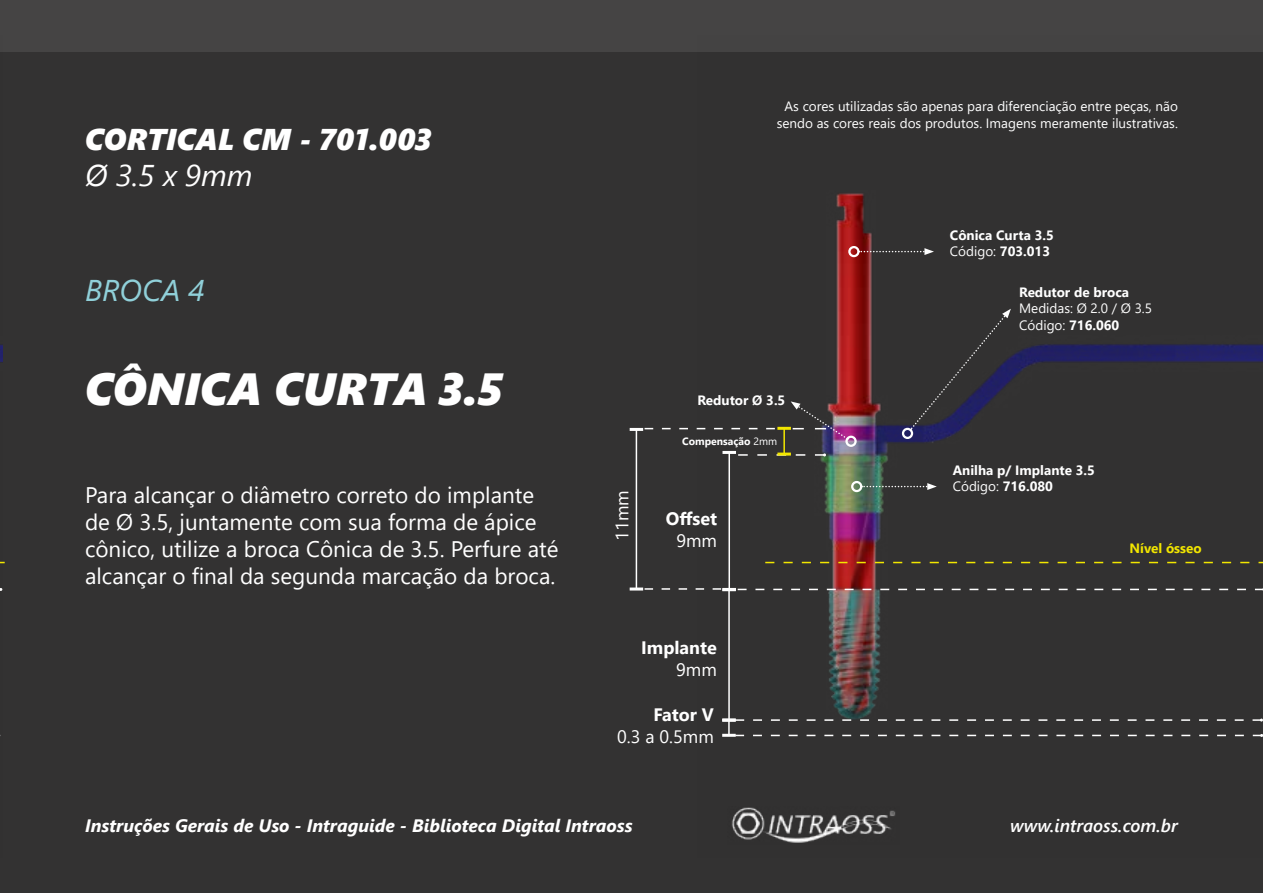
<style>
.page{position:relative;width:1263px;height:893px;background:#333232}
.page>*{position:absolute;margin:0;border:0;box-sizing:border-box;transform-origin:0 0}
.t1{font:italic 45px "Segoe UI Black";color:#fff}
.t2{font:italic 30px "Segoe UI Black";color:#fff}
.t3{font:italic 30px "Segoe UI";color:#fff}
.t4{font:italic 30px "Segoe UI";color:#90d0d9}
.t5{font:22.5px/27px "Segoe UI";color:#fff}
.t6{font:italic 700 18px "Segoe UI";color:#fff}
.t7{font:700 18px "Segoe UI";color:#fff}
.t8{font:italic 600 18px "Segoe UI";color:#fff}
.t9{font:18px "Segoe UI";color:#fff}
.t10{font:13.5px/16.2px "Segoe UI";color:#fff}
.t11{font:700 13.5px/16.2px "Segoe UI";color:#fff}
.t12{font:700 13.5px "Segoe UI";color:#f2e600}
.t13{font:700 10.5px "Segoe UI";color:#fff}
.s1{font-weight:400}
.s2{font-weight:700}
</style>
<div class="page">
<div style="left:0;top:0;width:1263px;height:51px;background:#454444"></div>
<img style="left:0;top:51px;width:2px;height:513px">
<img style="left:697px;top:51px;width:566px;height:792px">
<svg style="left:909px;top:309px;width:102px;height:122px"></svg>
<div style="left:902px;top:428px;width:11px;height:11px;border:2px solid #fff;border-radius:50%"></div>
<svg style="left:858px;top:248px;width:76px;height:7px"></svg>
<div style="left:848px;top:246px;width:11px;height:11px;border:2px solid #fff;border-radius:50%"></div>
<div style="left:845px;top:436px;width:12px;height:11px;border:2px solid #fff;border-radius:50%"></div>
<svg style="left:861px;top:483px;width:76px;height:7px"></svg>
<div style="left:851px;top:481px;width:11px;height:11px;border:2px solid #fff;border-radius:50%"></div>
<svg style="left:765px;top:562px;width:498px;height:1px"></svg>
<svg style="left:738px;top:588px;width:525px;height:3px"></svg>
<hr style="left:728px;top:590px;width:2px;height:130px;background:#fff">
<hr style="left:722px;top:718px;width:14px;height:3px;background:#fff">
<hr style="left:728px;top:452px;width:2px;height:137px;background:#fff">
<hr style="left:722px;top:451px;width:14px;height:3px;background:#fff">
<hr style="left:722px;top:588px;width:14px;height:3px;background:#fff">
<svg style="left:738px;top:453px;width:88px;height:3px"></svg>
<hr style="left:783px;top:428px;width:2px;height:26px;background:#f2e600">
<hr style="left:777px;top:427px;width:14px;height:3px;background:#f2e600">
<hr style="left:777px;top:453px;width:14px;height:3px;background:#f2e600">
<svg style="left:791px;top:401px;width:57px;height:39px"></svg>
<hr style="left:636px;top:429px;width:1px;height:160px;background:#fff">
<svg style="left:630px;top:428px;width:145px;height:3px"></svg>
<svg style="left:630px;top:587px;width:91px;height:3px"></svg>
<svg style="left:728px;top:719px;width:535px;height:18px"></svg>
<hr style="left:722px;top:734px;width:14px;height:3px;background:#fff">
<hr style="left:722px;top:719px;width:14px;height:3px;background:#fff">
<h2 class="t2" style="left:85px;top:116px;width:348px">CORTICAL CM - 701.003</h2>
<h2 class="t3" style="left:85px;top:147px;width:169px">Ø 3.5 x 9mm</h2>
<h2 class="t4" style="left:85px;top:262px;width:121px">BROCA 4</h2>
<h1 class="t1" style="left:85px;top:355px;width:419px">CÔNICA CURTA 3.5</h1>
<p class="t5" style="left:85px;top:480px;width:475px">Para alcançar o diâmetro correto do implante de Ø 3.5, juntamente com sua forma de ápice cônico, utilize a broca Cônica de 3.5. Perfure até alcançar o final da segunda marcação da broca.</p>
<p class="t10" style="left:777px;top:97px;width:403px;text-align:center">As cores utilizadas são apenas para diferenciação entre peças, não sendo as cores reais dos produtos. Imagens meramente ilustrativas.</p>
<p class="t11" style="left:950px;top:226px;width:105px">Cônica Curta 3.5<br><span class="s1">Código:</span> 703.013</p>
<p class="t11" style="left:697px;top:391px;width:89px">Redutor Ø 3.5</p>
<p class="t9" style="left:605px;top:541px;width:52px;rotate:-90deg">11mm</p>
<p class="t13" style="left:682px;top:431px;width:97px">Compensação <span class="s1">2mm</span></p>
<p class="t7" style="left:666px;top:502px;width:53px">Offset</p>
<p class="t9" style="left:676px;top:524px;width:42px">9mm</p>
<p class="t7" style="left:641px;top:631px;width:77px">Implante</p>
<p class="t9" style="left:676px;top:652px;width:42px">9mm</p>
<p class="t7" style="left:653px;top:698px;width:62px">Fator V</p>
<p class="t9" style="left:617px;top:719px;width:98px">0.3 a 0.5mm</p>
<p class="t11" style="left:1019px;top:283px;width:111px">Redutor de broca</p>
<p class="t10" style="left:1019px;top:299px;width:134px">Medidas: Ø 2.0 / Ø 3.5<br>Código: <span class="s2">716.060</span></p>
<p class="t11" style="left:953px;top:461px;width:144px">Anilha p/ Implante 3.5<br><span class="s1">Código:</span> 716.080</p>
<p class="t12" style="left:1129px;top:536px;width:74px">Nível ósseo</p>
<p class="t6" style="left:85px;top:808px;width:549px">Instruções Gerais de Uso - Intraguide - Biblioteca Digital Intraoss</p>
<p class="t8" style="left:1010px;top:808px;width:169px">www.intraoss.com.br</p>
</div>
